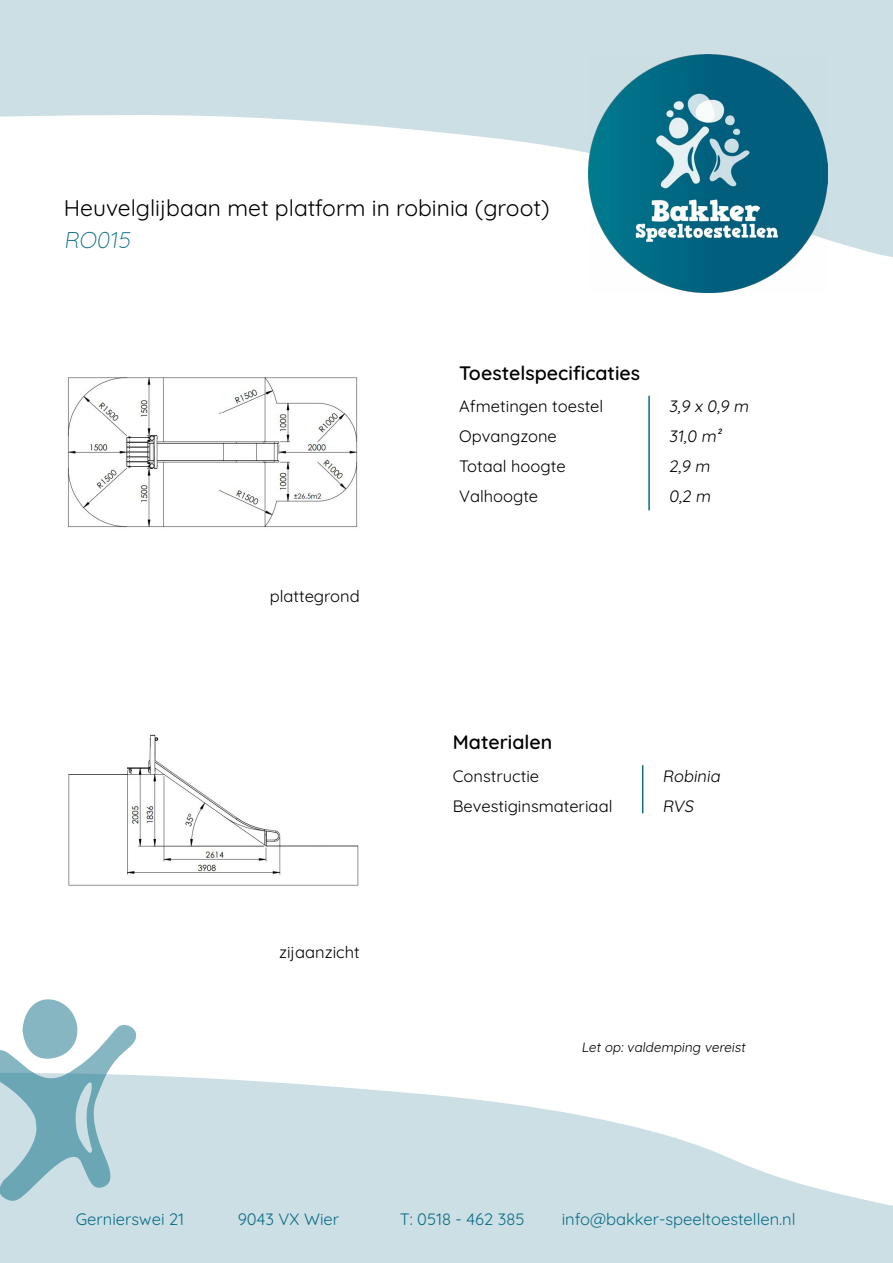
<style>
.page{position:relative;width:893px;height:1263px;background:#fff}
.page>*{position:absolute;margin:0;border:0;box-sizing:border-box;transform-origin:0 0}
.t1{font:22.8px "Quicksand";color:#000}
.t2{font:300 22.8px "Quicksand";color:#0b6d85}
.t3{font:600 19.5px "Quicksand";color:#000}
.t4{font:16.5px/30px "Quicksand";color:#000}
.t5{font:16.5px "Quicksand";color:#0b6d85}
.t6{font:13.5px "Quicksand";color:#000}
</style>
<div class="page">
<svg style="left:0;top:0;width:893px;height:257px;fill:#ccdfe5"></svg>
<img style="left:589px;top:54px;width:238px;height:238px">
<svg style="left:0;top:1075px;width:893px;height:188px;fill:#ccdfe5"></svg>
<svg style="left:0;top:999px;width:136px;height:202px"></svg>
<img style="left:67px;top:377px;width:291px;height:151px">
<img style="left:68px;top:734px;width:291px;height:152px">
<hr style="left:648px;top:396px;width:2px;height:114px;background:#0b6d85">
<hr style="left:642px;top:765px;width:1px;height:48px;background:#0b6d85">
<h1 class="t1" style="left:64px;top:191px;width:487px">Heuvelglijbaan met platform in robinia (groot)</h1>
<h1 class="t2" style="left:64px;top:222px;width:72px">RO015</h1>
<p class="t4" style="left:270px;top:580px;width:91px">plattegrond</p>
<p class="t4" style="left:279px;top:936px;width:82px">zijaanzicht</p>
<p class="t3" style="left:459px;top:358px;width:182px">Toestelspecificaties</p>
<p class="t4" style="left:459px;top:390px;width:146px">Afmetingen toestel<br>Opvangzone<br>Totaal hoogte<br>Valhoogte</p>
<p class="t4" style="left:669px;top:390px;width:84px">3,9 x 0,9 m<br>31,0 m²<br>2,9 m<br>0,2 m</p>
<p class="t3" style="left:453px;top:727px;width:101px">Materialen</p>
<p class="t4" style="left:453px;top:759px;width:161px">Constructie<br>Bevestiginsmateriaal</p>
<p class="t4" style="left:662px;top:759px;width:62px">Robinia<br>RVS</p>
<p class="t6" style="left:581px;top:1037px;width:168px">Let op: valdemping vereist</p>
<p class="t5" style="left:76px;top:1207px;width:110px">Gernierswei 21</p>
<p class="t5" style="left:238px;top:1207px;width:103px">9043 VX Wier</p>
<p class="t5" style="left:400px;top:1207px;width:126px">T: 0518 - 462 385</p>
<p class="t5" style="left:562px;top:1207px;width:235px">info@bakker-speeltoestellen.nl</p>
</div>
